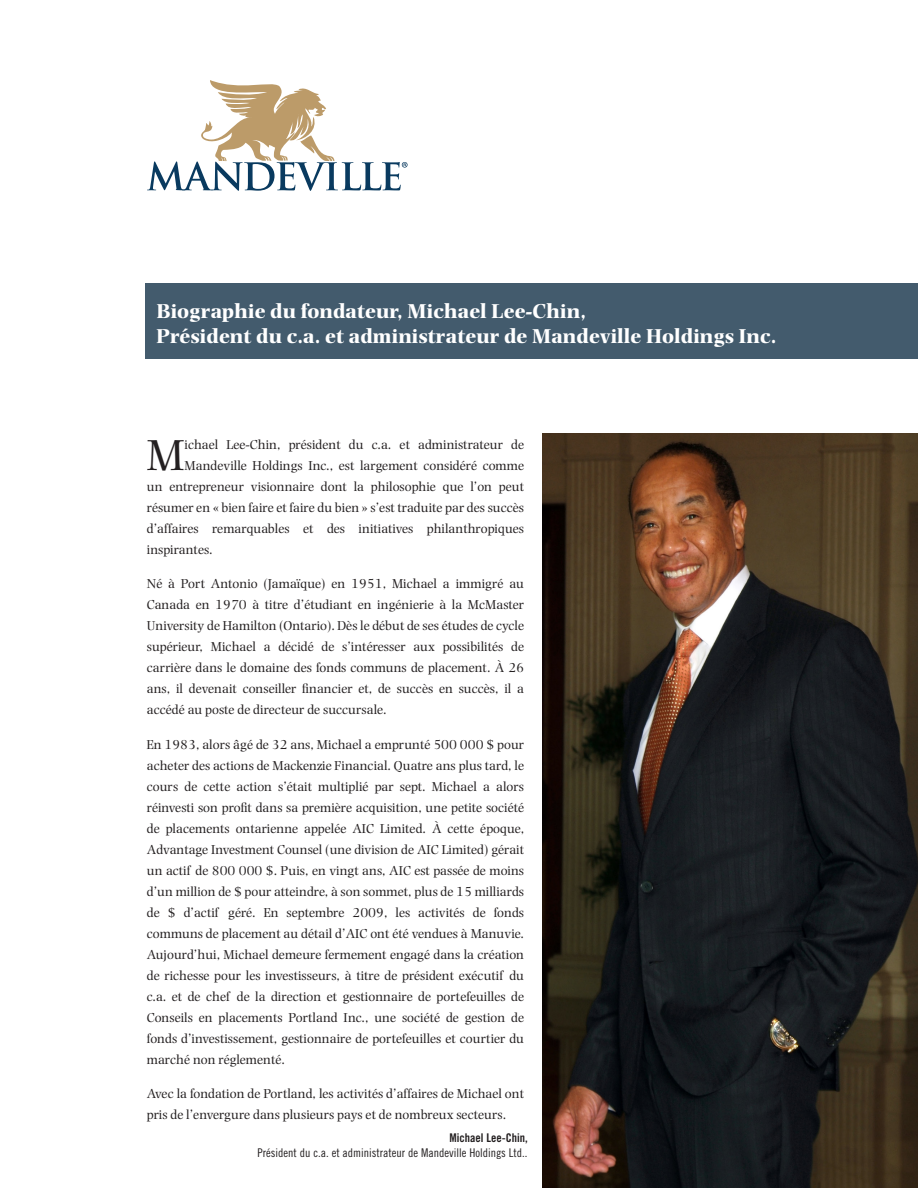
<style>
.page{position:relative;width:918px;height:1188px;background:#fff}
.page>*{position:absolute;margin:0;border:0;box-sizing:border-box;transform-origin:0 0}
.Body_-_drop_cap{font:45.3px "Photina";color:#231f20}
.t1{font:700 21px "Photina";color:#fff}
.Body_-_drop_cap-2{font:13.5px/21px "Photina";color:#231f20;text-align:justify}
.t2{font:12px "Trade Gothic Cond Eighteen";color:#231f20}
.t3{font:12px "Trade Gothic Bold Cond Twenty";color:#231f20}
</style>
<div class="page">
<img style="left:542px;top:433px;width:376px;height:755px">
<div style="left:145px;top:284px;width:773px;height:75px;background:#435b6d"></div>
<svg style="left:147px;top:80px;width:261px;height:111px"></svg>
<p class="t1" style="left:156px;top:299px;width:431px">Biographie du fondateur, Michael Lee-Chin,</p>
<p class="t1" style="left:156px;top:324px;width:622px">Président du c.a. et administrateur de Mandeville Holdings Inc.</p>
<p class="Body_-_drop_cap" style="left:147px;top:429px;width:39px">M</p>
<p class="Body_-_drop_cap-2" style="left:185px;top:434px;width:341px">ichael Lee-Chin, président du c.a. et administrateur de</p>
<p class="Body_-_drop_cap-2" style="left:185px;top:455px;width:341px">Mandeville Holdings Inc., est largement considéré comme</p>
<p class="Body_-_drop_cap-2" style="left:147px;top:476px;width:379px">un entrepreneur visionnaire dont la philosophie que l’on peut</p>
<p class="Body_-_drop_cap-2" style="left:147px;top:497px;width:379px">résumer en « bien faire et faire du bien » s’est traduite par des succès</p>
<p class="Body_-_drop_cap-2" style="left:147px;top:518px;width:379px">d’affaires remarquables et des initiatives philanthropiques</p>
<p class="Body_-_drop_cap-2" style="left:147px;top:539px;width:67px">inspirantes.</p>
<p class="Body_-_drop_cap-2" style="left:147px;top:573px;width:379px">Né à Port Antonio (Jamaïque) en 1951, Michael a immigré au Canada en 1970 à titre d’étudiant en ingénierie à la McMaster University de Hamilton (Ontario). Dès le début de ses études de cycle supérieur, Michael a décidé de s’intéresser aux possibilités de carrière dans le domaine des fonds communs de placement. À 26 ans, il devenait conseiller financier et, de succès en succès, il a accédé au poste de directeur de succursale.</p>
<p class="Body_-_drop_cap-2" style="left:147px;top:734px;width:379px">En 1983, alors âgé de 32 ans, Michael a emprunté 500 000 $ pour acheter des actions de Mackenzie Financial. Quatre ans plus tard, le cours de cette action s’était multiplié par sept. Michael a alors réinvesti son profit dans sa première acquisition, une petite société de placements ontarienne appelée AIC Limited. À cette époque, Advantage Investment Counsel (une division de AIC Limited) gérait un actif de 800 000 $. Puis, en vingt ans, AIC est passée de moins d’un million de $ pour atteindre, à son sommet, plus de 15 milliards de $ d’actif géré. En septembre 2009, les activités de fonds communs de placement au détail d’AIC ont été vendues à Manuvie.<br>Aujourd’hui, Michael demeure fermement engagé dans la création de richesse pour les investisseurs, à titre de président exécutif du c.a. et de chef de la direction et gestionnaire de portefeuilles de Conseils en placements Portland Inc., une société de gestion de fonds d’investissement, gestionnaire de portefeuilles et courtier du marché non réglementé.</p>
<p class="Body_-_drop_cap-2" style="left:147px;top:1083px;width:379px">Avec la fondation de Portland, les activités d’affaires de Michael ont pris de l’envergure dans plusieurs pays et de nombreux secteurs.</p>
<p class="t3" style="left:450px;top:1130px;width:80px">Michael Lee-Chin,</p>
<p class="t2" style="left:258px;top:1146px;width:272px">Président du c.a. et administrateur de Mandeville Holdings Ltd..</p>
</div>
